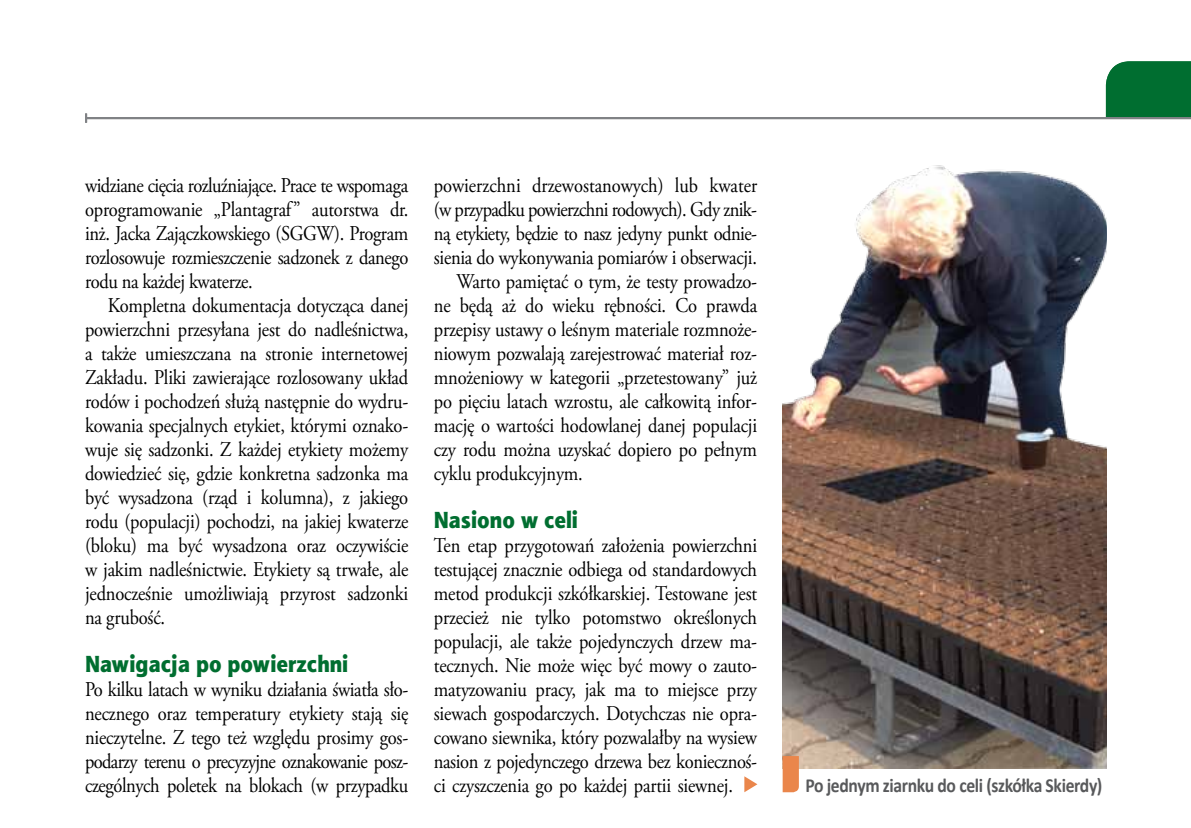
<style>
.page{position:relative;width:1191px;height:828px;background:#fff}
.page>*{position:absolute;margin:0;border:0;box-sizing:border-box;transform-origin:0 0}
.t1{font:23.4px "Aerton Cnd TTEFN Black";letter-spacing:.02em;color:#006e30;scale:1.11 1}
.t2{font:21px/24px "Adobe Garamond Pro";letter-spacing:-.01em;color:#000;text-align:justify;scale:.88 1}
.t3{font:21px "Adobe Garamond Pro";letter-spacing:-.035em;color:#000;scale:.88 1}
.t4{font:21px "Adobe Garamond Pro";letter-spacing:-.03em;color:#000;scale:.88 1}
.t5{font:700 20px "Calibri";letter-spacing:-.02em;color:#58595b;scale:.88 1}
</style>
<div class="page">
<div style="left:1106px;top:61px;width:85px;height:56px;background:#006e30"></div>
<hr style="left:86px;top:117px;width:1105px;height:2px;background:#808285">
<svg style="left:85px;top:114px;width:2px;height:9px"></svg>
<img style="left:782px;top:165px;width:325px;height:603px">
<svg style="left:782px;top:756px;width:17px;height:36px"></svg>
<svg style="left:744px;top:776px;width:13px;height:16px"></svg>
<p class="t2" style="left:85px;top:174px;width:369px">widziane cięcia rozluźniające. Prace te wspomaga oprogramowanie „Plantagraf” autorstwa dr. inż. Jacka Zajączkowskiego (SGGW). Program rozlosowuje rozmieszczenie sadzonek z danego rodu na każdej kwaterze.</p>
<p class="t2" style="left:85px;top:294px;width:369px;text-indent:23px">Kompletna dokumentacja dotycząca danej powierzchni przesyłana jest do nadleśnictwa, a także umieszczana na stronie internetowej Zakładu. Pliki zawierające rozlosowany układ rodów i pochodzeń służą następnie do wydru&shy;kowania specjalnych etykiet, którymi oznako&shy;wuje się sadzonki. Z każdej etykiety możemy dowiedzieć się, gdzie konkretna sadzonka ma być wysadzona (rząd i kolumna), z jakiego rodu (populacji) pochodzi, na jakiej kwaterze (bloku) ma być wysadzona oraz oczywiście w jakim nadleśnictwie. Etykiety są trwałe, ale jednocześnie umożliwiają przyrost sadzonki na grubość.</p>
<p class="t1" style="left:85px;top:649px;width:238px">Nawigacja po powierzchni</p>
<p class="t2" style="left:85px;top:678px;width:369px">Po kilku latach w wyniku działania światła sło&shy;necznego oraz temperatury etykiety stają się nieczytelne. Z tego też względu prosimy gos&shy;podarzy terenu o precyzyjne oznakowanie posz&shy;czególnych poletek na blokach (w przypadku</p>
<p class="t2" style="left:434px;top:174px;width:369px">powierzchni drzewostanowych) lub kwater</p>
<p class="t3" style="left:434px;top:197px;width:369px">(w przypadku powierzchni rodowych). Gdy znik-</p>
<p class="t4" style="left:434px;top:221px;width:369px">ną etykiety, będzie to nasz jedyny punkt odnie-</p>
<p class="t2" style="left:434px;top:246px;width:369px">sienia do wykonywania pomiarów i obserwacji.</p>
<p class="t2" style="left:456px;top:270px;width:343px">Warto pamiętać o tym, że testy prowadzo-</p>
<p class="t2" style="left:434px;top:294px;width:369px">ne będą aż do wieku rębności. Co prawda</p>
<p class="t2" style="left:434px;top:318px;width:369px">przepisy ustawy o leśnym materiale rozmnoże-</p>
<p class="t2" style="left:434px;top:342px;width:369px">niowym pozwalają zarejestrować materiał roz-</p>
<p class="t2" style="left:434px;top:366px;width:369px">mnożeniowy w kategorii „przetestowany” już</p>
<p class="t2" style="left:434px;top:390px;width:369px">po pięciu latach wzrostu, ale całkowitą infor-</p>
<p class="t2" style="left:434px;top:414px;width:369px">mację o wartości hodowlanej danej populacji</p>
<p class="t2" style="left:434px;top:438px;width:369px">czy rodu można uzyskać dopiero po pełnym</p>
<p class="t2" style="left:434px;top:462px;width:171px">cyklu produkcyjnym.</p>
<p class="t1" style="left:434px;top:505px;width:131px">Nasiono w celi</p>
<p class="t2" style="left:434px;top:534px;width:369px">Ten etap przygotowań założenia powierzchni testującej znacznie odbiega od standardowych metod produkcji szkółkarskiej. Testowane jest przecież nie tylko potomstwo określonych populacji, ale także pojedynczych drzew ma&shy;tecznych. Nie może więc być mowy o zauto&shy;matyzowaniu pracy, jak ma to miejsce przy siewach gospodarczych. Dotychczas nie opra&shy;cowano siewnika, który pozwalałby na wysiew nasion z pojedynczego drzewa bez koniecznoś&shy;ci czyszczenia go po każdej partii siewnej.</p>
<p class="t5" style="left:805px;top:773px;width:339px">Po jednym ziarnku do celi (szkółka Skierdy)</p>
</div>
